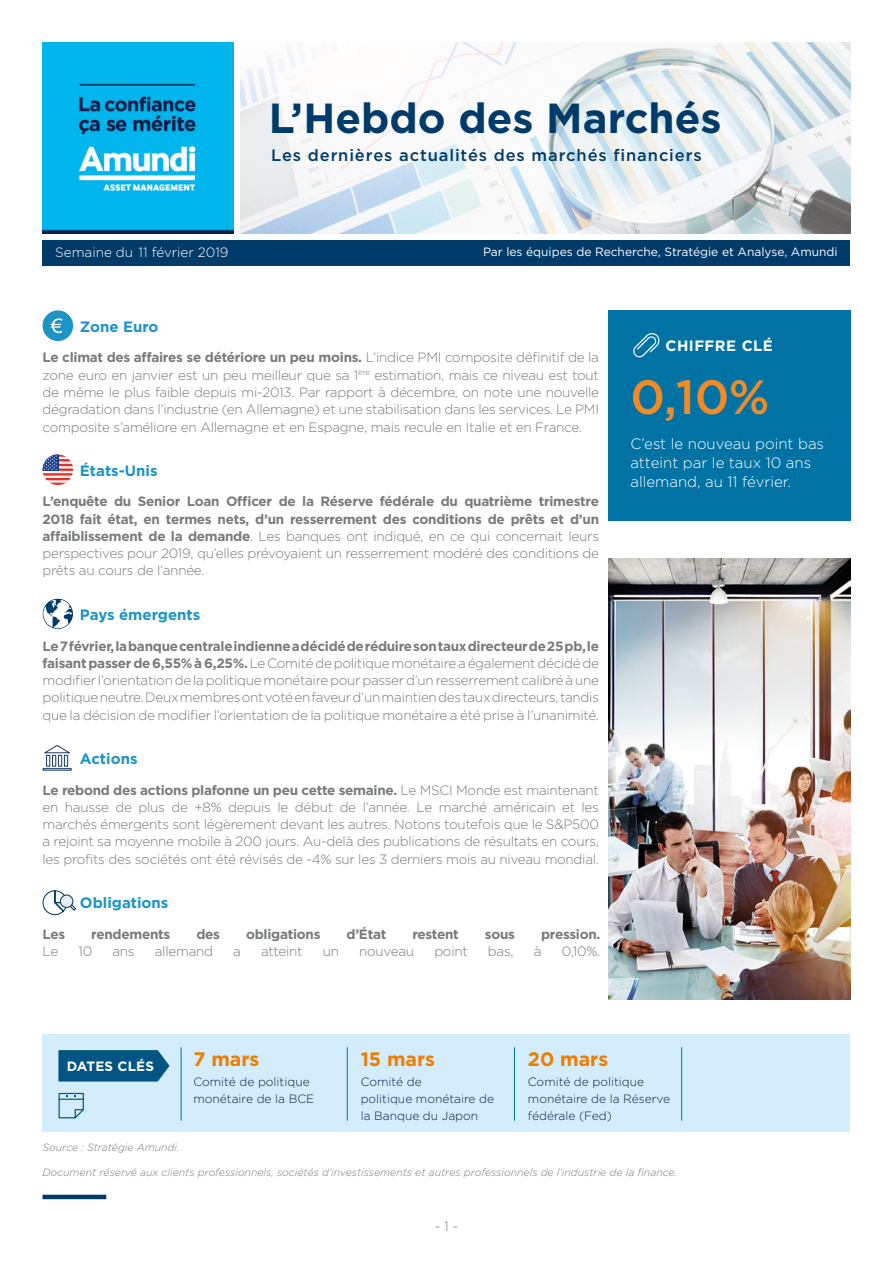
<style>
.page{position:relative;width:893px;height:1263px;background:#fff}
.page>*{position:absolute;margin:0;border:0;box-sizing:border-box;transform-origin:0 0}
.t1{font:500 48px "Gotham";color:#f28b26}
.t2{font:700 42px "Gotham";color:#003b69}
.t3{font:700 19.5px "Gotham";color:#ef7d00}
.t4{font:500 16.5px "Gotham";letter-spacing:.055em;color:#003b69}
.t5{font:300 15px/18.8px "Gotham";color:#fff}
.t6{font:700 15px "Gotham";color:#1c94c5}
.t7{font:700 15px "Gotham";letter-spacing:.03em;color:#fff}
.t8{font:300 13.5px/17.2px "Gotham";letter-spacing:-.02em;color:#787a7b;text-align:justify}
.t9{font:700 13.5px/17.2px "Gotham";letter-spacing:-.02em;color:#787a7b;text-align:justify}
.t10{font:300 13.5px "Gotham";color:#fff}
.t11{font:700 13.5px "Gotham";letter-spacing:.01em;color:#fff}
.t12{font:300 12px/17.2px "Gotham";color:#0d1c49}
.t13{font:12px "Gotham";color:#fff}
.t14{font:italic 300 10.5px "Gotham";color:#787a7b}
.s1{font-weight:700}
.s2{font-weight:300}
</style>
<div class="page">
<img style="left:240px;top:43px;width:610px;height:191px">
<div style="left:43px;top:1034px;width:807px;height:98px;background:#d4edfc"></div>
<svg style="left:58px;top:1050px;width:112px;height:31px;background:#0d5e8b"></svg>
<hr style="left:181px;top:1047px;width:1px;height:74px;background:#0073a4">
<hr style="left:347px;top:1047px;width:1px;height:74px;background:#0073a4">
<hr style="left:514px;top:1047px;width:1px;height:74px;background:#0073a4">
<hr style="left:681px;top:1047px;width:1px;height:74px;background:#0073a4">
<hr style="left:43px;top:1195px;width:63px;height:4px;background:#003b69">
<div style="left:43px;top:240px;width:807px;height:26px;background:#003b69"></div>
<div style="left:608px;top:310px;width:242px;height:211px;background:#0073a4"></div>
<svg style="left:633px;top:333px;width:26px;height:24px"></svg>
<svg style="left:58px;top:1093px;width:26px;height:25px"></svg>
<img style="left:608px;top:559px;width:242px;height:440px">
<img style="left:43px;top:43px;width:191px;height:191px">
<div style="left:43px;top:310px;width:30px;height:31px;background:#1c94c5;border-radius:15px"></div>
<svg style="left:51px;top:318px;width:11px;height:15px"></svg>
<hr style="left:43px;top:483px;width:30px;height:2px;background:#e62d26;border-radius:15px">
<hr style="left:43px;top:454px;width:30px;height:3px;background:#e62d26;border-radius:15px">
<svg style="left:43px;top:454px;width:15px;height:1px"></svg>
<svg style="left:43px;top:455px;width:30px;height:28px"></svg>
<svg style="left:43px;top:598px;width:30px;height:31px"></svg>
<svg style="left:43px;top:745px;width:29px;height:26px"></svg>
<svg style="left:43px;top:890px;width:33px;height:25px"></svg>
<div style="left:60px;top:895px;width:13px;height:12px;background:#ecedee;border-radius:50%"></div>
<div style="left:60px;top:894px;width:13px;height:14px;border:1px solid #003b69;border-radius:50%"></div>
<p class="t10" style="left:55px;top:244px;width:175px">Semaine du 11 février 2019</p>
<p class="t6" style="left:80px;top:316px;width:80px">Zone Euro</p>
<h2 class="t2" style="left:269px;top:90px;width:454px">L’Hebdo des Marchés</h2>
<p class="t4" style="left:271px;top:144px;width:432px">Les dernières actualités des marchés financiers</p>
<p class="t13" style="left:483px;top:244px;width:356px">Par les équipes de Recherche, Stratégie et Analyse, Amundi</p>
<p class="t8" style="left:43px;top:349px;width:558px"><span class="s1">Le climat des affaires se détériore un peu moins.</span> L’indice PMI composite définitif de la zone euro en janvier est un peu meilleur que sa 1<sup>ère</sup> estimation, mais ce niveau est tout de même le plus faible depuis mi-2013. Par rapport à décembre, on note une nouvelle dégradation dans l’industrie (en Allemagne) et une stabilisation dans les services. Le PMI composite s’améliore en Allemagne et en Espagne, mais recule en Italie et en France.</p>
<p class="t6" style="left:80px;top:460px;width:79px">États-Unis</p>
<p class="t9" style="left:43px;top:493px;width:558px">L’enquête du Senior Loan Officer de la Réserve fédérale du quatrième trimestre 2018 fait état, en termes nets, d’un resserrement des conditions de prêts et d’un affaiblissement de la demande<span class="s2">. Les banques ont indiqué, en ce qui concernait leurs perspectives pour 2019, qu’elles prévoyaient un resserrement modéré des conditions de prêts au cours de l’année.</span></p>
<p class="t6" style="left:80px;top:605px;width:122px">Pays émergents</p>
<p class="t8" style="left:43px;top:637px;width:558px"><span class="s1">Le 7 février, la banque centrale indienne a décidé de réduire son taux directeur de 25 pb, le faisant passer de 6,55% à 6,25%.</span> Le Comité de politique monétaire a également décidé de modifier l’orientation de la politique monétaire pour passer d’un resserrement calibré à une politique neutre. Deux membres ont voté en faveur d’un maintien des taux directeurs, tandis que la décision de modifier l’orientation de la politique monétaire a été prise à l’unanimité.</p>
<p class="t6" style="left:80px;top:749px;width:59px">Actions</p>
<p class="t8" style="left:43px;top:781px;width:558px"><span class="s1">Le rebond des actions plafonne un peu cette semaine.</span> Le MSCI Monde est maintenant en hausse de plus de +8% depuis le début de l’année. Le marché américain et les marchés émergents sont légèrement devant les autres. Notons toutefois que le S&amp;P500 a rejoint sa moyenne mobile à 200 jours. Au-delà des publications de résultats en cours, les profits des sociétés ont été révisés de -4% sur les 3 derniers mois au niveau mondial.</p>
<p class="t6" style="left:80px;top:893px;width:90px">Obligations</p>
<p class="t9" style="left:43px;top:926px;width:24px">Les</p>
<p class="t9" style="left:91px;top:926px;width:80px">rendements</p>
<p class="t9" style="left:196px;top:926px;width:25px">des</p>
<p class="t9" style="left:246px;top:926px;width:76px">obligations</p>
<p class="t9" style="left:346px;top:926px;width:41px">d’État</p>
<p class="t9" style="left:412px;top:926px;width:48px">restent</p>
<p class="t9" style="left:485px;top:926px;width:32px">sous</p>
<p class="t9" style="left:541px;top:926px;width:61px">pression.</p>
<p class="t8" style="left:43px;top:943px;width:17px">Le</p>
<p class="t8" style="left:78px;top:943px;width:15px">10</p>
<p class="t8" style="left:112px;top:943px;width:24px">ans</p>
<p class="t8" style="left:155px;top:943px;width:60px">allemand</p>
<p class="t8" style="left:233px;top:943px;width:9px">a</p>
<p class="t8" style="left:261px;top:943px;width:43px">atteint</p>
<p class="t8" style="left:323px;top:943px;width:18px">un</p>
<p class="t8" style="left:359px;top:943px;width:56px">nouveau</p>
<p class="t8" style="left:434px;top:943px;width:35px">point</p>
<p class="t8" style="left:488px;top:943px;width:27px">bas,</p>
<p class="t8" style="left:534px;top:943px;width:9px">à</p>
<p class="t8" style="left:562px;top:943px;width:40px">0,10%.</p>
<p class="t7" style="left:665px;top:336px;width:109px">CHIFFRE CLÉ</p>
<h1 class="t1" style="left:630px;top:365px;width:141px">0,10%</h1>
<p class="t5" style="left:630px;top:434px;width:195px">C’est le nouveau point bas atteint par le taux 10 ans allemand, au 11 février.</p>
<p class="t11" style="left:67px;top:1057px;width:89px">DATES CLÉS</p>
<h3 class="t3" style="left:193px;top:1046px;width:67px">7 mars</h3>
<p class="t12" style="left:193px;top:1072px;width:122px">Comité de politique monétaire de la BCE</p>
<h3 class="t3" style="left:361px;top:1046px;width:76px">15 mars</h3>
<p class="t12" style="left:361px;top:1072px;width:135px">Comité de<br>politique monétaire de la Banque du Japon</p>
<h3 class="t3" style="left:528px;top:1046px;width:82px">20 mars</h3>
<p class="t12" style="left:528px;top:1072px;width:144px">Comité de politique monétaire de la Réserve fédérale (Fed)</p>
<p class="t14" style="left:43px;top:1141px;width:139px">Source : Stratégie Amundi.</p>
<p class="t14" style="left:43px;top:1166px;width:636px">Document réservé aux clients professionnels, sociétés d’investissements et autres professionnels de l’industrie de la finance.</p>
<p class="t8" style="left:435px;top:1217px;width:25px">- 1 -</p>
</div>
